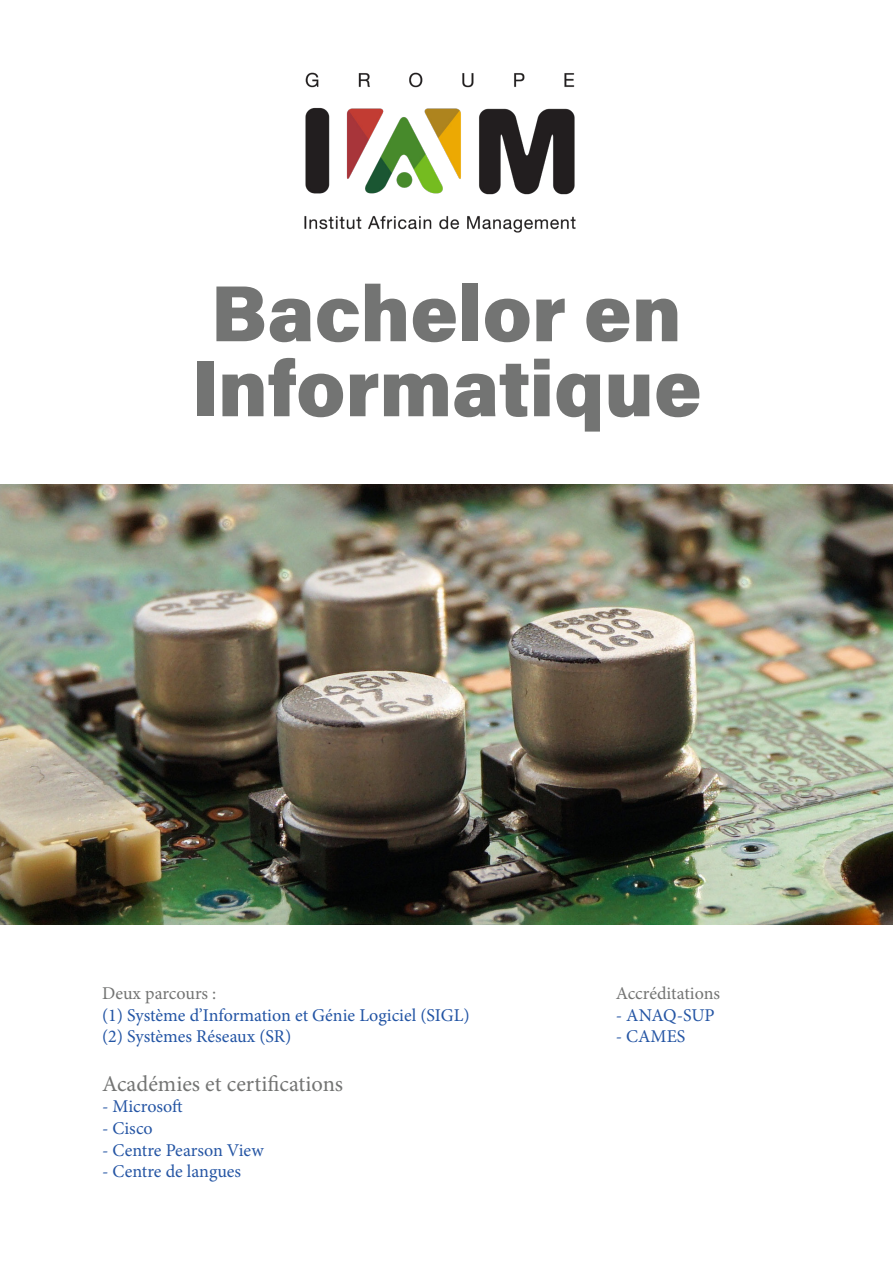
<style>
.page{position:relative;width:893px;height:1263px;background:#fff}
.page>*{position:absolute;margin:0;border:0;box-sizing:border-box;transform-origin:0 0}
.t1{font:79.5px/75px "Acumin Variable Concept";color:#737473}
.t2{font:22.5px "Minion Pro";color:#737473}
.t3{font:18px "Minion Pro";color:#2254a4}
.t4{font:18px "Minion Pro";color:#2555a4}
.t5{font:18px "Minion Pro";color:#737473}
</style>
<div class="page">
<img style="left:0;top:484px;width:893px;height:440px">
<img style="left:304px;top:72px;width:272px;height:161px">
<p class="t1" style="left:192px;top:273px;width:511px">Bachelor en<br>Informatique</p>
<p class="t5" style="left:102px;top:981px;width:116px">Deux parcours :</p>
<p class="t3" style="left:102px;top:1003px;width:369px">(1) Système d’Information et Génie Logiciel (SIGL)</p>
<p class="t3" style="left:102px;top:1024px;width:191px">(2) Systèmes Réseaux (SR)</p>
<p class="t2" style="left:102px;top:1068px;width:243px">Académies et certifications</p>
<p class="t4" style="left:102px;top:1095px;width:82px">- Microsoft</p>
<p class="t4" style="left:102px;top:1116px;width:52px">- Cisco</p>
<p class="t4" style="left:102px;top:1138px;width:163px">- Centre Pearson View</p>
<p class="t4" style="left:102px;top:1159px;width:141px">- Centre de langues</p>
<p class="t5" style="left:616px;top:981px;width:106px">Accréditations</p>
<p class="t4" style="left:616px;top:1003px;width:100px">- ANAQ-SUP</p>
<p class="t4" style="left:616px;top:1024px;width:71px">- CAMES</p>
</div>
